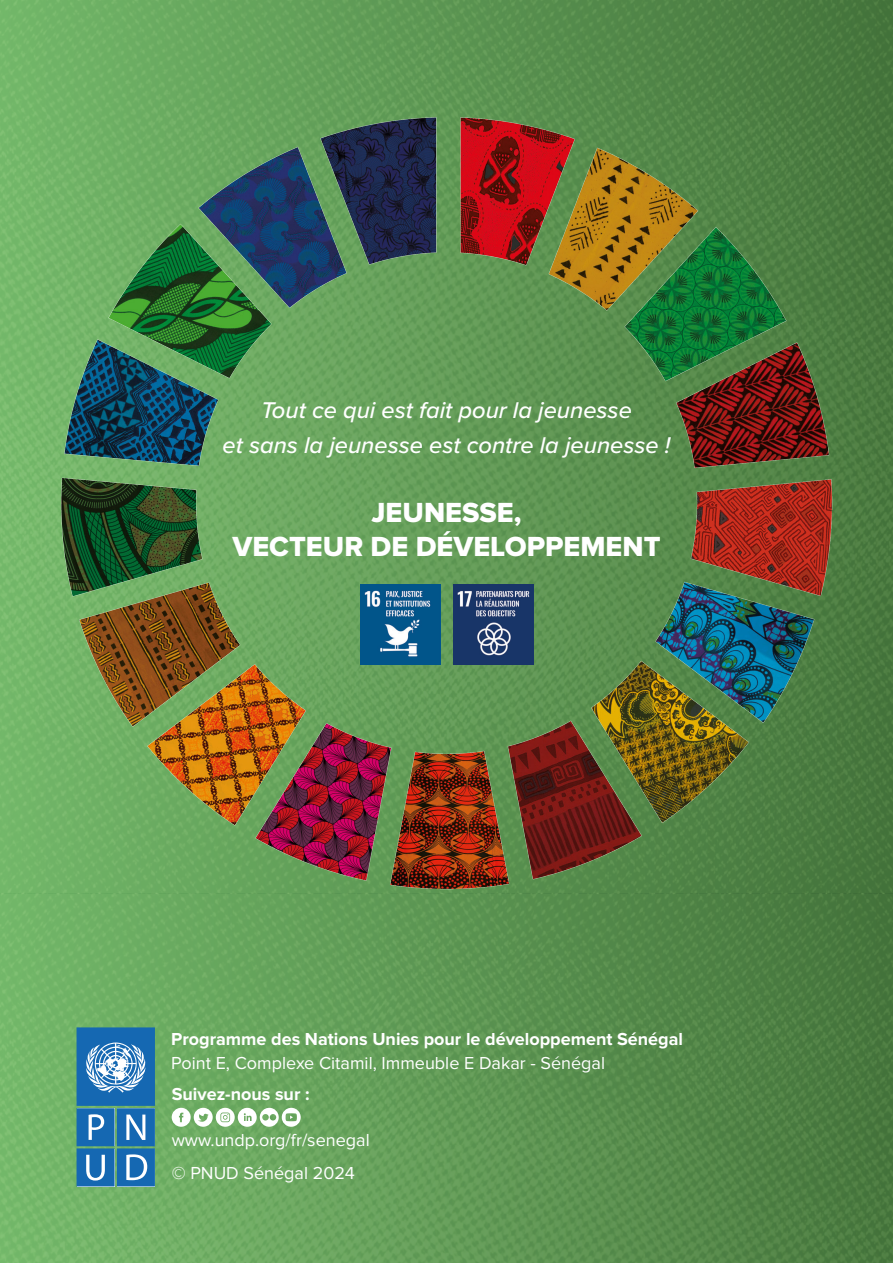
<style>
.page{position:relative;width:893px;height:1263px;background:#fff}
.page>*{position:absolute;margin:0;border:0;box-sizing:border-box;transform-origin:0 0}
.t1{font:28.65px "Proxima Nova Extrabld";color:#fff}
.t2{font:italic 500 23.7px "Proxima Nova";color:#fff}
.t3{font:18px "Proxima Nova";color:#fff}
.t4{font:700 18px "Proxima Nova";color:#fff}
</style>
<div class="page">
<img style="left:0;top:0;width:893px;height:1263px">
<svg style="left:77px;top:1027px;width:78px;height:159px;background:#4084bb"></svg>
<svg style="left:172px;top:1108px;width:129px;height:19px"></svg>
<img style="left:56px;top:113px;width:780px;height:780px">
<img style="left:454px;top:585px;width:79px;height:79px">
<img style="left:361px;top:585px;width:79px;height:79px">
<p class="t2" style="left:261px;top:393px;width:372px">Tout ce qui est fait pour la jeunesse</p>
<p class="t2" style="left:222px;top:427px;width:449px">et sans la jeunesse est contre la jeunesse !</p>
<p class="t1" style="left:372px;top:496px;width:151px">JEUNESSE,</p>
<p class="t1" style="left:232px;top:530px;width:430px">VECTEUR DE DÉVELOPPEMENT</p>
<p class="t4" style="left:171px;top:1029px;width:513px">Programme des Nations Unies pour le développement Sénégal</p>
<p class="t3" style="left:171px;top:1053px;width:435px">Point E, Complexe Citamil, Immeuble E Dakar - Sénégal</p>
<p class="t4" style="left:172px;top:1083px;width:139px">Suivez-nous sur :</p>
<p class="t3" style="left:172px;top:1129px;width:200px">www.undp.org/fr/senegal</p>
<p class="t3" style="left:172px;top:1162px;width:185px">© PNUD Sénégal 2024</p>
</div>
